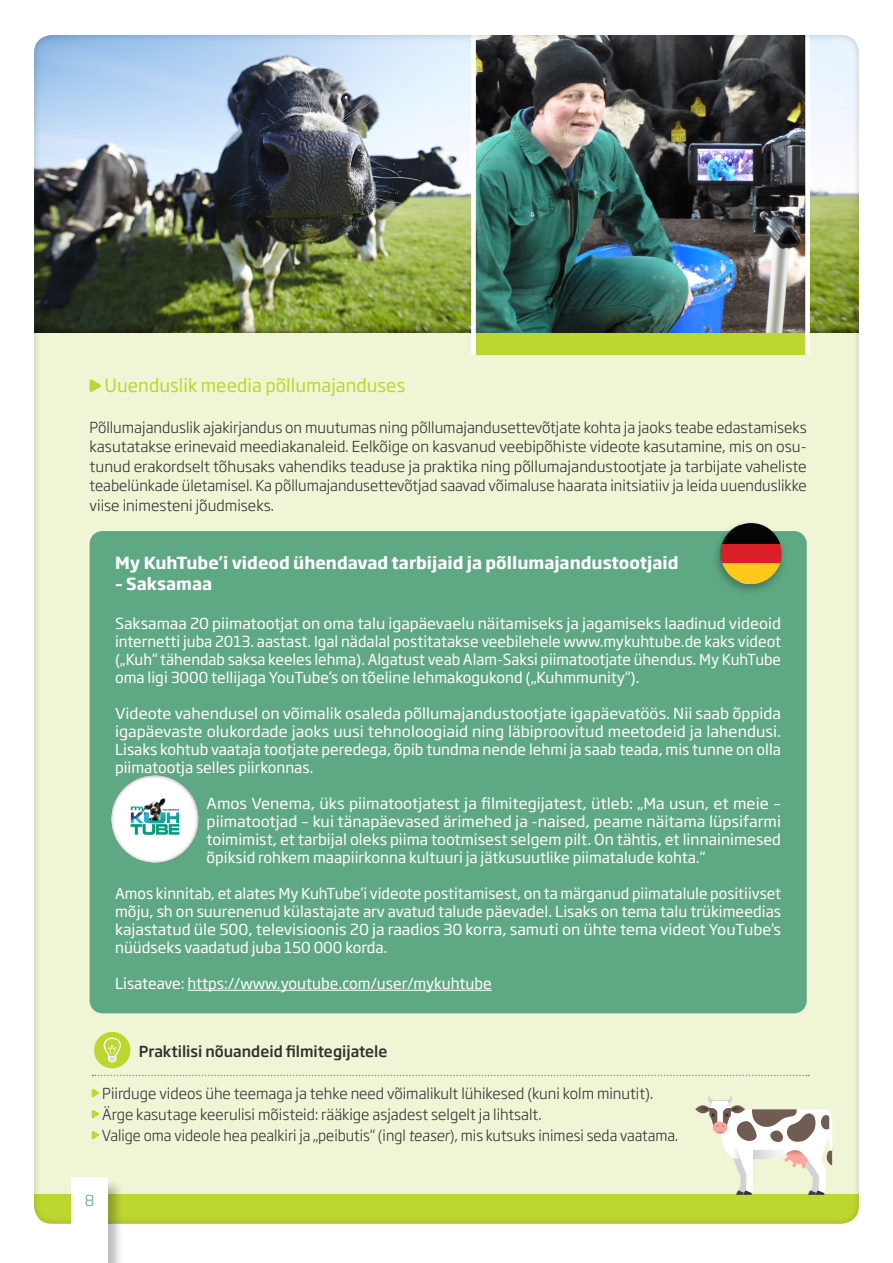
<style>
.page{position:relative;width:893px;height:1263px;background:#fff}
.page>*{position:absolute;margin:0;border:0;box-sizing:border-box;transform-origin:0 0}
.t1{font:18px "Soho Gothic Std";color:#bed630}
.t2{font:700 16.5px "Soho Gothic Std";color:#fff}
.t3{font:15px/18px "Soho Gothic Std";color:#fff;text-align:justify;scale:1.04 1}
.t4{font:300 15px/19.5px "Soho Gothic Pro";color:#312f30;text-align:justify}
.t5{font:15px/18px "Soho Gothic Std";color:#fff;text-align:justify}
.t6{font:15px/18px "Soho Gothic Std";color:#fff;text-align:justify;scale:1.05 1}
.t7{font:300 15px "Soho Gothic Pro";color:#312f30;scale:.96 1}
.t8{font:500 15px "Soho Gothic Pro";color:#312f30}
.t9{font:300 15px "Soho Gothic Pro";color:#5fa884}
</style>
<div class="page">
<img style="left:34px;top:35px;width:825px;height:1189px">
<div style="left:71px;top:1179px;width:53px;height:84px;background:#231f20;opacity:.3"></div>
<div style="left:71px;top:1178px;width:37px;height:85px;background:#fff"></div>
<p class="t1" style="left:105px;top:374px;width:302px">Uuenduslik meedia põllumajanduses</p>
<p class="t4" style="left:90px;top:416px;width:719px">Põllumajanduslik ajakirjandus on muutumas ning põllumajandusettevõtjate kohta ja jaoks teabe edastamiseks kasutatakse erinevaid meediakanaleid. Eelkõige on kasvanud veebipõhiste videote kasutamine, mis on osu&shy;tunud erakordselt tõhusaks vahendiks teaduse ja praktika ning põllumajandustootjate ja tarbijate vaheliste teabelünkade ületamisel. Ka põllumajandusettevõtjad saavad võimaluse haarata initsiatiiv ja leida uuenduslikke viise inimesteni jõudmiseks.</p>
<p class="t2" style="left:115px;top:552px;width:565px">My KuhTube’i videod ühendavad tarbijaid ja põllumajandustootjaid</p>
<p class="t2" style="left:115px;top:573px;width:99px">– Saksamaa</p>
<p class="t3" style="left:115px;top:614px;width:642px">Saksamaa 20 piimatootjat on oma talu igapäevaelu näitamiseks ja jagamiseks laadinud videoid internetti juba 2013. aastast. Igal nädalal postitatakse veebilehele www.mykuhtube.de kaks videot („Kuh“ tähendab saksa keeles lehma). Algatust veab Alam-Saksi piimatootjate ühendus. My KuhTube oma ligi 3000 tellijaga YouTube’s on tõeline lehmakogukond („Kuhmmunity“).</p>
<p class="t3" style="left:115px;top:704px;width:642px">Videote vahendusel on võimalik osaleda põllumajandustootjate igapäevatöös. Nii saab õppida igapäevaste olukordade jaoks uusi tehnoloogiaid ning läbiproovitud meetodeid ja lahendusi.<br>Lisaks kohtub vaataja tootjate peredega, õpib tundma nende lehmi ja saab teada, mis tunne on olla piimatootja selles piirkonnas.</p>
<p class="t6" style="left:207px;top:794px;width:549px">Amos Venema, üks piimatootjatest ja filmitegijatest, ütleb: „Ma usun, et meie – piimatootjad – kui tänapäevased ärimehed ja -naised, peame näitama lüpsifarmi toimimist, et tarbijal oleks piima tootmisest selgem pilt. On tähtis, et linnainimesed õpiksid rohkem maapiirkonna kultuuri ja jätkusuutlike piimatalude kohta.“</p>
<p class="t5" style="left:115px;top:884px;width:667px">Amos kinnitab, et alates My KuhTube’i videote postitamisest, on ta märganud piimatalule positiivset mõju, sh on suurenenud külastajate arv avatud talude päevadel. Lisaks on tema talu trükimeedias kajastatud üle 500, televisioonis 20 ja raadios 30 korra, samuti on ühte tema videot YouTube’s nüüdseks vaadatud juba 150 000 korda.</p>
<p class="t5" style="left:115px;top:974px;width:378px">Lisateave: https://www.youtube.com/user/mykuhtube</p>
<p class="t8" style="left:139px;top:1039px;width:250px">Praktilisi nõuandeid filmitegijatele</p>
<p class="t4" style="left:102px;top:1083px;width:553px">Piirduge videos ühe teemaga ja tehke need võimalikult lühikesed (kuni kolm minutit).</p>
<p class="t4" style="left:102px;top:1104px;width:441px">Ärge kasutage keerulisi mõisteid: rääkige asjadest selgelt ja lihtsalt.</p>
<p class="t7" style="left:102px;top:1124px;width:602px">Valige oma videole hea pealkiri ja „peibutis“ (ingl teaser), mis kutsuks inimesi seda vaatama.</p>
<p class="t9" style="left:85px;top:1188px;width:11px">8</p>
</div>
